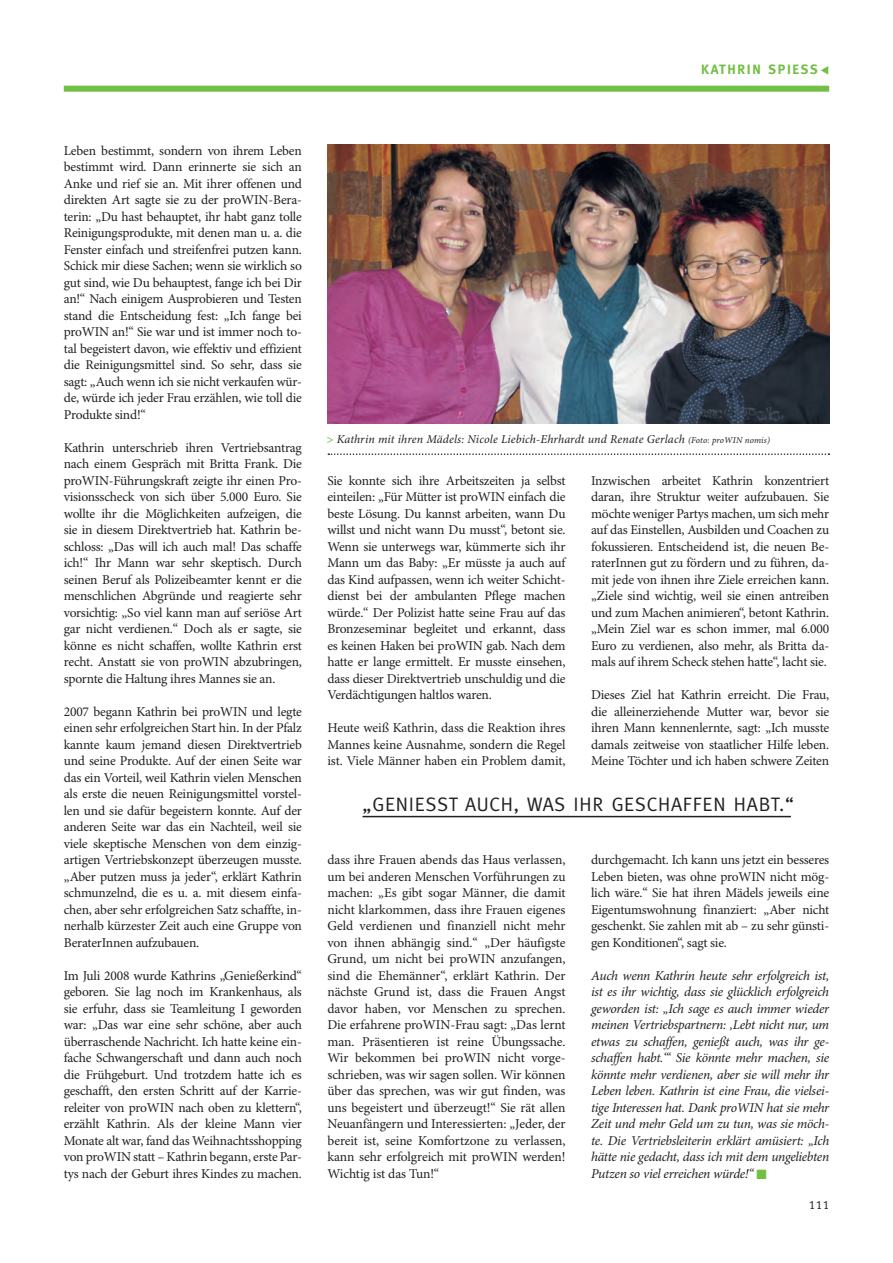
<style>
.page{position:relative;width:893px;height:1263px;background:#fff}
.page>*{position:absolute;margin:0;border:0;box-sizing:border-box;transform-origin:0 0}
.t1{font:19.5px "Meta";letter-spacing:.04em;color:#231f20}
.t2{font:13.5px/16.5px "Minion Pro";letter-spacing:-.015em;color:#231f20;text-align:justify}
.t3{font:italic 13.5px/16.5px "Minion Pro";letter-spacing:-.02em;color:#231f20;text-align:justify}
.t4{font:700 13.5px "Meta";letter-spacing:.12em;color:#71bf44}
.t5{font:italic 12px "Minion Pro";letter-spacing:.01em;color:#231f20}
.t6{font:12px "Meta Caps";color:#231f20}
.s1{font-weight:700;color:#71bf44}
.s2{font-size:9px}
.s3{color:#71bf44}
</style>
<div class="page">
<div style="left:64px;top:86px;width:765px;height:6px;background:#71bf44"></div>
<img style="left:327px;top:145px;width:502px;height:279px">
<svg style="left:328px;top:453px;width:501px;height:2px"></svg>
<hr style="left:362px;top:816px;width:429px;height:1px;background:#231f20">
<p class="t4" style="left:701px;top:62px;width:118px">KATHRIN SPIESS</p>
<p class="t2" style="left:64px;top:143px;width:240px">Leben bestimmt, sondern von ihrem Leben bestimmt wird. Dann erinnerte sie sich an Anke und rief sie an. Mit ihrer offenen und direkten Art sagte sie zu der proWIN-Bera&shy;terin: „Du hast behauptet, ihr habt ganz tolle Reinigungsprodukte, mit denen man u. a. die Fenster einfach und streifenfrei putzen kann.<br>Schick mir diese Sachen; wenn sie wirklich so gut sind, wie Du behauptest, fange ich bei Dir an!“ Nach einigem Ausprobieren und Testen stand die Entscheidung fest: „Ich fange bei proWIN an!“ Sie war und ist immer noch to&shy;tal begeistert davon, wie effektiv und effizient die Reinigungsmittel sind. So sehr, dass sie sagt: „Auch wenn ich sie nicht verkaufen wür&shy;de, würde ich jeder Frau erzählen, wie toll die Produkte sind!“</p>
<p class="t2" style="left:64px;top:440px;width:240px">Kathrin unterschrieb ihren Vertriebsantrag nach einem Gespräch mit Britta Frank. Die proWIN-Führungskraft zeigte ihr einen Pro&shy;visionsscheck von sich über 5.000 Euro. Sie wollte ihr die Möglichkeiten aufzeigen, die sie in diesem Direktvertrieb hat. Kathrin be&shy;schloss: „Das will ich auch mal! Das schaffe ich!“ Ihr Mann war sehr skeptisch. Durch seinen Beruf als Polizeibeamter kennt er die menschlichen Abgründe und reagierte sehr vorsichtig: „So viel kann man auf seriöse Art gar nicht verdienen.“ Doch als er sagte, sie könne es nicht schaffen, wollte Kathrin erst recht. Anstatt sie von proWIN abzubringen, spornte die Haltung ihres Mannes sie an.</p>
<p class="t2" style="left:64px;top:704px;width:240px">2007 begann Kathrin bei proWIN und legte einen sehr erfolgreichen Start hin. In der Pfalz kannte kaum jemand diesen Direktvertrieb und seine Produkte. Auf der einen Seite war das ein Vorteil, weil Kathrin vielen Menschen als erste die neuen Reinigungsmittel vorstel&shy;len und sie dafür begeistern konnte. Auf der anderen Seite war das ein Nachteil, weil sie viele skeptische Menschen von dem einzig&shy;artigen Vertriebskonzept überzeugen musste. „Aber putzen muss ja jeder“, erklärt Kathrin schmunzelnd, die es u. a. mit diesem einfa&shy;chen, aber sehr erfolgreichen Satz schaffte, in&shy;nerhalb kürzester Zeit auch eine Gruppe von BeraterInnen aufzubauen.</p>
<p class="t2" style="left:64px;top:968px;width:240px">Im Juli 2008 wurde Kathrins „Genießerkind“ geboren. Sie lag noch im Krankenhaus, als sie erfuhr, dass sie Teamleitung I geworden war: „Das war eine sehr schöne, aber auch überraschende Nachricht. Ich hatte keine ein&shy;fache Schwangerschaft und dann auch noch die Frühgeburt. Und trotzdem hatte ich es geschafft, den ersten Schritt auf der Karrie&shy;releiter von proWIN nach oben zu klettern“, erzählt Kathrin. Als der kleine Mann vier Monate alt war, fand das Weihnachtsshopping von proWIN statt – Kathrin begann, erste Par&shy;tys nach der Geburt ihres Kindes zu machen.</p>
<p class="t5" style="left:326px;top:432px;width:445px"><span class="s1">&gt;</span> Kathrin mit ihren Mädels: Nicole Liebich-Ehrhardt und Renate Gerlach <span class="s2">(Foto: proWIN nomis)</span></p>
<p class="t2" style="left:327px;top:473px;width:240px">Sie konnte sich ihre Arbeitszeiten ja selbst einteilen: „Für Mütter ist proWIN einfach die beste Lösung. Du kannst arbeiten, wann Du willst und nicht wann Du musst“, betont sie.<br>Wenn sie unterwegs war, kümmerte sich ihr Mann um das Baby: „Er müsste ja auch auf das Kind aufpassen, wenn ich weiter Schicht&shy;dienst bei der ambulanten Pflege machen würde.“ Der Polizist hatte seine Frau auf das Bronzeseminar begleitet und erkannt, dass es keinen Haken bei proWIN gab. Nach dem hatte er lange ermittelt. Er musste einsehen, dass dieser Direktvertrieb unschuldig und die Verdächtigungen haltlos waren.</p>
<p class="t2" style="left:327px;top:720px;width:240px">Heute weiß Kathrin, dass die Reaktion ihres Mannes keine Ausnahme, sondern die Regel ist. Viele Männer haben ein Problem damit,</p>
<p class="t2" style="left:591px;top:472px;width:240px">Inzwischen arbeitet Kathrin konzentriert daran, ihre Struktur weiter aufzubauen. Sie möchte weniger Partys machen, um sich mehr auf das Einstellen, Ausbilden und Coachen zu fokussieren. Entscheidend ist, die neuen Be&shy;raterInnen gut zu fördern und zu führen, da&shy;mit jede von ihnen ihre Ziele erreichen kann. „Ziele sind wichtig, weil sie einen antreiben und zum Machen animieren“, betont Kathrin. „Mein Ziel war es schon immer, mal 6.000<br>Euro zu verdienen, also mehr, als Britta da&shy;mals auf ihrem Scheck stehen hatte“, lacht sie.</p>
<p class="t2" style="left:591px;top:687px;width:240px">Dieses Ziel hat Kathrin erreicht. Die Frau, die alleinerziehende Mutter war, bevor sie ihren Mann kennenlernte, sagt: „Ich musste damals zeitweise von staatlicher Hilfe leben.<br>Meine Töchter und ich haben schwere Zeiten</p>
<p class="t1" style="left:363px;top:792px;width:433px">„GENIESST AUCH, WAS IHR GESCHAFFEN HABT.“</p>
<p class="t2" style="left:327px;top:852px;width:240px">dass ihre Frauen abends das Haus verlassen, um bei anderen Menschen Vorführungen zu machen: „Es gibt sogar Männer, die damit nicht klarkommen, dass ihre Frauen eigenes Geld verdienen und finanziell nicht mehr von ihnen abhängig sind.“ „Der häufigste Grund, um nicht bei proWIN anzufangen, sind die Ehemänner“, erklärt Kathrin. Der nächste Grund ist, dass die Frauen Angst davor haben, vor Menschen zu sprechen.<br>Die erfahrene proWIN-Frau sagt: „Das lernt man. Präsentieren ist reine Übungssache.<br>Wir bekommen bei proWIN nicht vorge&shy;schrieben, was wir sagen sollen. Wir können über das sprechen, was wir gut finden, was uns begeistert und überzeugt!“ Sie rät allen Neuanfängern und Interessierten: „Jeder, der bereit ist, seine Komfortzone zu verlassen, kann sehr erfolgreich mit proWIN werden!<br>Wichtig ist das Tun!“</p>
<p class="t2" style="left:591px;top:852px;width:240px">durchgemacht. Ich kann uns jetzt ein besseres Leben bieten, was ohne proWIN nicht mög&shy;lich wäre.“ Sie hat ihren Mädels jeweils eine Eigentumswohnung finanziert: „Aber nicht geschenkt. Sie zahlen mit ab – zu sehr günsti&shy;gen Konditionen“, sagt sie.</p>
<p class="t3" style="left:591px;top:968px;width:240px">Auch wenn Kathrin heute sehr erfolgreich ist, ist es ihr wichtig, dass sie glücklich erfolgreich geworden ist: „Ich sage es auch immer wieder meinen Vertriebspartnern: ‚Lebt nicht nur, um etwas zu schaffen, genießt auch, was ihr ge&shy;schaffen habt.‘“ Sie könnte mehr machen, sie könnte mehr verdienen, aber sie will mehr ihr Leben leben. Kathrin ist eine Frau, die vielsei&shy;tige Interessen hat. Dank proWIN hat sie mehr Zeit und mehr Geld um zu tun, was sie möch&shy;te. Die Vertriebsleiterin erklärt amüsiert: „Ich hätte nie gedacht, dass ich mit dem ungeliebten Putzen so viel erreichen würde!“ <span class="s3">■</span></p>
<p class="t6" style="left:809px;top:1197px;width:22px">111</p>
</div>
